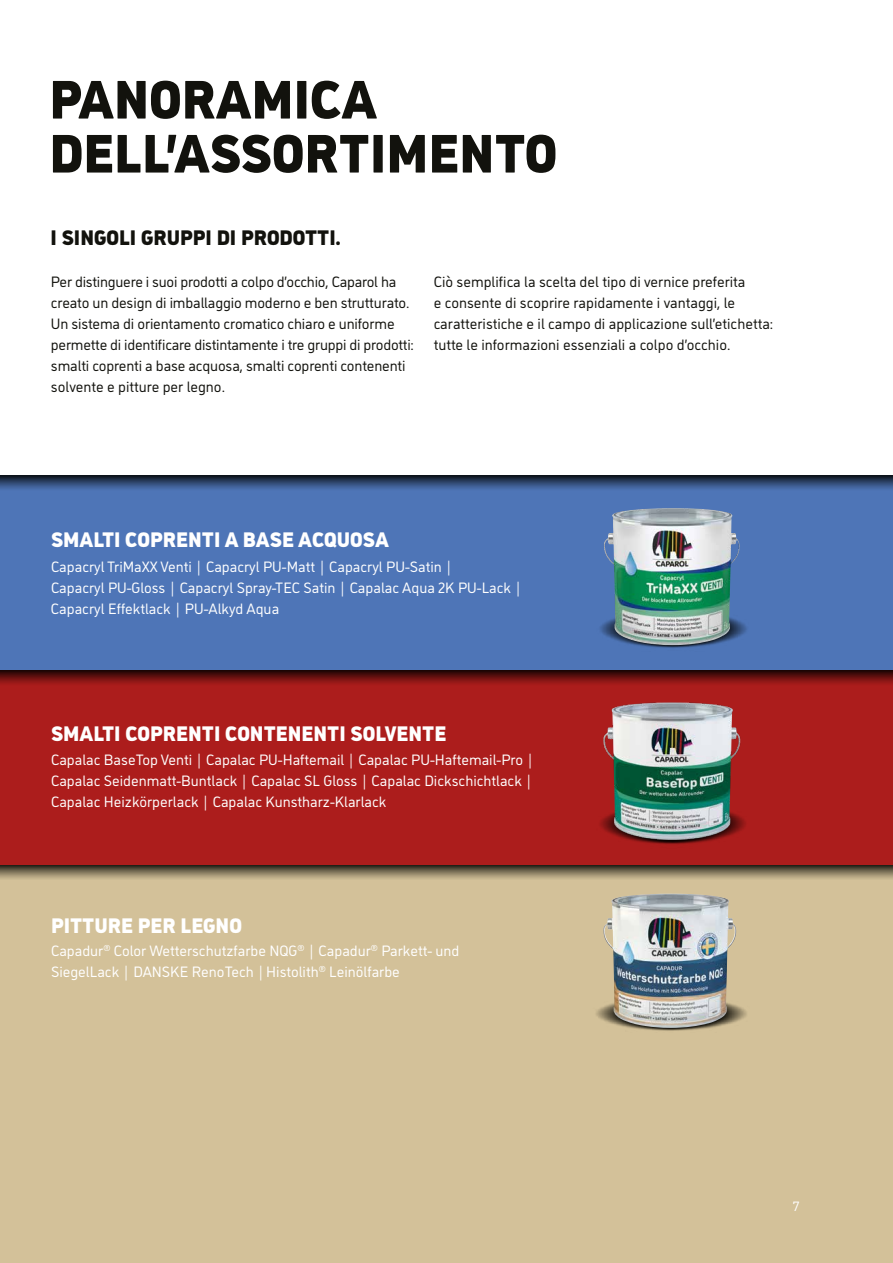
<style>
.page{position:relative;width:893px;height:1263px;background:#fff}
.page>*{position:absolute;margin:0;border:0;box-sizing:border-box;transform-origin:0 0}
.t1{font:900 54px/54px "CAP Elephant";color:#12120d}
.t2{font:900 21px "CAP Elephant";color:#fff}
.t3{font:900 21px "CAP Elephant";color:#12120d}
.t4{font:15px/21px "CAP Elephant";letter-spacing:-.01em;color:#12120d}
.t5{font:15px/21px "CAP Elephant";color:#fff}
.t6{font:13.5px "CAP Elephant";color:#fff}
</style>
<div class="page">
<div style="left:0;top:476px;width:893px;height:194px;background:#4e75b7"></div>
<div style="left:0;top:670px;width:893px;height:195px;background:#ac1d1c"></div>
<div style="left:0;top:865px;width:893px;height:398px;background:#d3c199"></div>
<svg style="left:0;top:476px;width:893px;height:13px;background:#2d446a"></svg>
<svg style="left:0;top:670px;width:893px;height:14px;background:#610f0e"></svg>
<svg style="left:0;top:865px;width:893px;height:14px;background:#7a7057"></svg>
<img style="left:631px;top:820px;width:115px;height:24px">
<img style="left:600px;top:702px;width:144px;height:138px">
<img style="left:600px;top:621px;width:147px;height:27px">
<img style="left:604px;top:508px;width:136px;height:137px">
<img style="left:596px;top:1005px;width:151px;height:26px">
<img style="left:603px;top:894px;width:133px;height:134px">
<h1 class="t1" style="left:49px;top:73px;width:509px">PANORAMICA<br>DELL’ASSORTIMENTO</h1>
<h2 class="t3" style="left:51px;top:225px;width:291px">I SINGOLI GRUPPI DI PRODOTTI.</h2>
<p class="t4" style="left:51px;top:271px;width:364px">Per distinguere i suoi prodotti a colpo d’occhio, Caparol ha creato un design di imballaggio moderno e ben strutturato.<br>Un sistema di orientamento cromatico chiaro e uniforme permette di identificare distintamente i tre gruppi di prodotti: smalti coprenti a base acquosa, smalti coprenti contenenti solvente e pitture per legno.</p>
<p class="t4" style="left:434px;top:271px;width:341px">Ciò semplifica la scelta del tipo di vernice preferita<br>e consente di scoprire rapidamente i vantaggi, le caratteristiche e il campo di applicazione sull’etichetta: tutte le informazioni essenziali a colpo d’occhio.</p>
<h2 class="t2" style="left:51px;top:528px;width:339px">SMALTI COPRENTI A BASE ACQUOSA</h2>
<p class="t5" style="left:51px;top:556px;width:471px">Capacryl TriMaXX Venti | Capacryl PU-Matt | Capacryl PU-Satin |<br>Capacryl PU-Gloss | Capacryl Spray-TEC Satin | Capalac Aqua 2K PU-Lack |<br>Capacryl Effektlack | PU-Alkyd Aqua</p>
<h2 class="t2" style="left:51px;top:721px;width:397px">SMALTI COPRENTI CONTENENTI SOLVENTE</h2>
<p class="t5" style="left:51px;top:749px;width:483px;text-align:justify">Capalac BaseTop Venti | Capalac PU-Haftemail | Capalac PU-Haftemail-Pro | Capalac Seidenmatt-Buntlack | Capalac SL Gloss | Capalac Dickschichtlack | Capalac Heizkörperlack | Capalac Kunstharz-Klarlack</p>
<h2 class="t2" style="left:51px;top:913px;width:192px">PITTURE PER LEGNO</h2>
<p class="t5" style="left:51px;top:940px;width:410px">Capadur<sup>®</sup> Color Wetterschutzfarbe NQG<sup>®</sup> | Capadur<sup>®</sup> Parkett- und<br>SiegelLack | DANSKE RenoTech | Histolith<sup>®</sup> Leinölfarbe</p>
<p class="t6" style="left:793px;top:1198px;width:8px">7</p>
</div>
